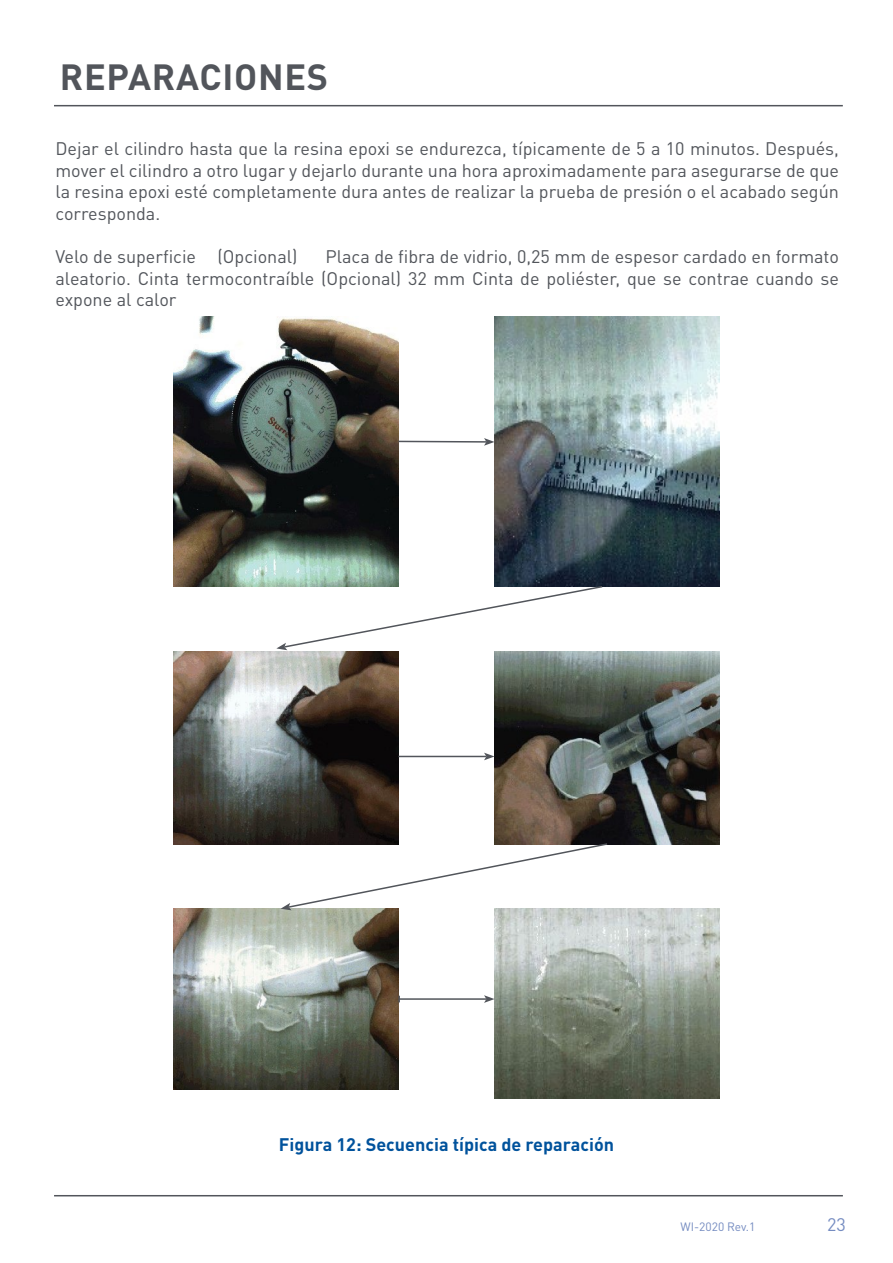
<style>
.page{position:relative;width:893px;height:1263px;background:#fff}
.page>*{position:absolute;margin:0;border:0;box-sizing:border-box;transform-origin:0 0}
.t1{font:700 36px "DIN Pro";letter-spacing:.02em;color:#52555b}
.t2{font:18px/21.6px "DIN Pro";color:#52555b;text-align:justify}
.t3{font:700 18px "DIN Pro";color:#00529c}
.t4{font:18px "DIN Pro";color:#758cc1}
.t5{font:12px "DIN Pro";color:#758cc1}
</style>
<div class="page">
<hr style="left:54px;top:1195px;width:789px;height:1px;background:#52555b">
<hr style="left:54px;top:105px;width:789px;height:1px;background:#52555b">
<img style="left:173px;top:317px;width:225px;height:270px">
<img style="left:495px;top:317px;width:225px;height:270px">
<img style="left:173px;top:651px;width:225px;height:193px">
<img style="left:495px;top:651px;width:225px;height:193px">
<img style="left:173px;top:909px;width:225px;height:180px">
<img style="left:495px;top:909px;width:225px;height:189px">
<svg style="left:397px;top:438px;width:98px;height:8px"></svg>
<svg style="left:276px;top:585px;width:328px;height:65px"></svg>
<hr style="left:398px;top:756px;width:88px;height:1px;background:#52555b">
<svg style="left:484px;top:753px;width:11px;height:7px"></svg>
<svg style="left:281px;top:842px;width:328px;height:68px"></svg>
<hr style="left:399px;top:998px;width:87px;height:2px;background:#52555b">
<svg style="left:484px;top:995px;width:11px;height:8px"></svg>
<h1 class="t1" style="left:60px;top:47px;width:270px">REPARACIONES</h1>
<p class="t2" style="left:56px;top:136px;width:785px">Dejar el cilindro hasta que la resina epoxi se endurezca, típicamente de 5 a 10 minutos. Después, mover el cilindro a otro lugar y dejarlo durante una hora aproximadamente para asegurarse de que la resina epoxi esté completamente dura antes de realizar la prueba de presión o el acabado según corresponda.</p>
<p class="t2" style="left:56px;top:244px;width:244px">Velo de superficie (Opcional)</p>
<p class="t2" style="left:56px;top:244px;width:785px;text-indent:270px">Placa de fibra de vidrio, 0,25 mm de espesor cardado en formato aleatorio. Cinta termocontraíble (Opcional) 32 mm Cinta de poliéster, que se contrae cuando se expone al calor</p>
<p class="t3" style="left:279px;top:1129px;width:337px">Figura 12: Secuencia típica de reparación</p>
<p class="t5" style="left:680px;top:1217px;width:76px">WI-2020 Rev.1</p>
<p class="t4" style="left:827px;top:1210px;width:20px">23</p>
</div>
